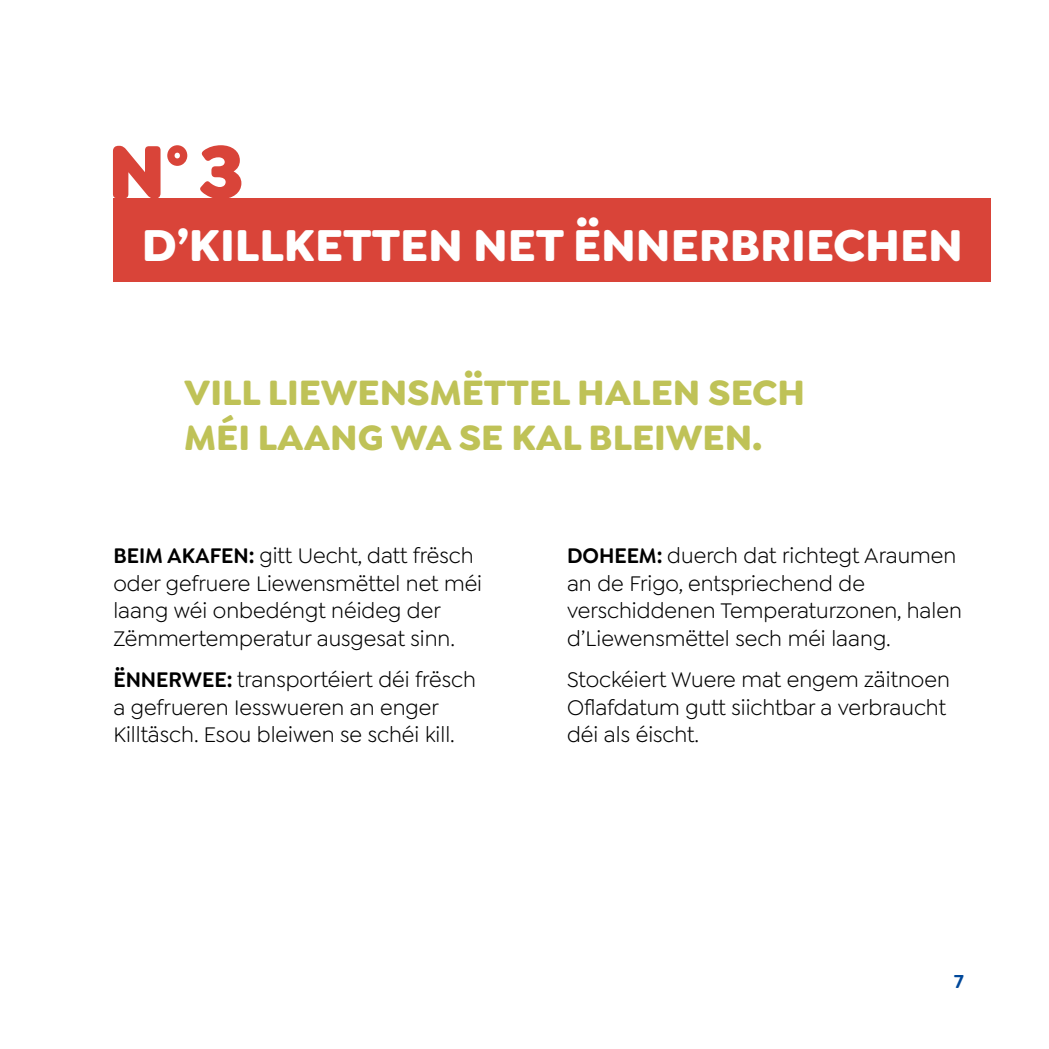
<style>
.page{position:relative;width:1049px;height:1049px;background:#fff}
.page>*{position:absolute;margin:0;border:0;box-sizing:border-box;transform-origin:0 0}
.t1{font:900 80px "Goldplay";color:#d94439}
.t2{font:700 47.5px "Goldplay";color:#fff}
.t3{font:700 37.5px/45px "Goldplay";color:#bfc257}
.t4{font:22.5px/27.5px "Goldplay";color:#000}
.t5{font:600 20px "Goldplay";color:#00489a}
.s1{font-weight:600}
</style>
<div class="page">
<div style="left:113px;top:198px;width:878px;height:84px;background:#d94439"></div>
<h1 class="t1" style="left:108px;top:118px;width:137px">N°3</h1>
<h2 class="t2" style="left:142px;top:214px;width:823px">D’KILLKETTEN NET ËNNERBRIECHEN</h2>
<h3 class="t3" style="left:184px;top:369px;width:622px">VILL LIEWENSMËTTEL HALEN SECH<br>MÉI LAANG WA SE KAL BLEIWEN.</h3>
<p class="t4" style="left:113px;top:542px;width:370px"><span class="s1">BEIM AKAFEN:</span> gitt Uecht, datt frësch oder gefruere Liewensmëttel net méi laang wéi onbedéngt néideg der Zëmmertemperatur ausgesat sinn.</p>
<p class="t4" style="left:113px;top:666px;width:364px"><span class="s1">ËNNERWEE:</span> transportéiert déi frësch a gefrueren Iesswueren an enger<br>Killtäsch. Esou bleiwen se schéi kill.</p>
<p class="t4" style="left:567px;top:542px;width:396px"><span class="s1">DOHEEM:</span> duerch dat richtegt Araumen an de Frigo, entspriechend de verschiddenen Temperaturzonen, halen d’Liewensmëttel sech méi laang.</p>
<p class="t4" style="left:567px;top:666px;width:384px">Stockéiert Wuere mat engem zäitnoen<br>Oflafdatum gutt siichtbar a verbraucht déi als éischt.</p>
<p class="t5" style="left:954px;top:969px;width:11px">7</p>
</div>
